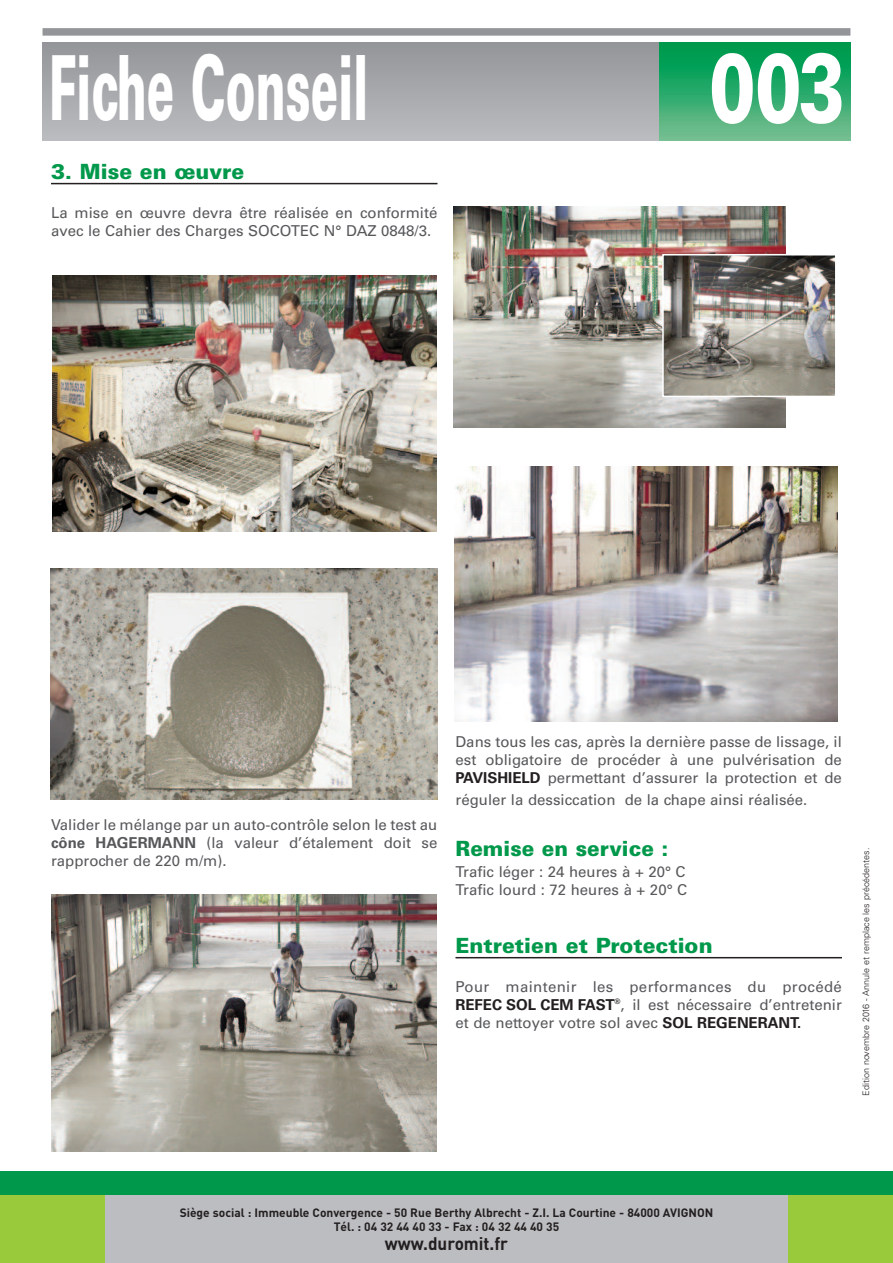
<style>
.page{position:relative;width:893px;height:1263px;background:#fff}
.page>*{position:absolute;margin:0;border:0;box-sizing:border-box;transform-origin:0 0}
.t1{font:900 97.5px "Univers LT";color:#fff;scale:.7 1}
.t2{font:900 90px "Univers LT";color:#fff;scale:.5 1}
.t3{font:900 21px "Univers LT";color:#00984a}
.t4{font:700 18px "DIN";color:#231f20;scale:.95 1}
.t5{font:15px/18px "Univers LT";color:#57585a;text-align:justify}
.t6{font:700 12px/14.4px "DIN";color:#231f20;text-align:center}
.t7{font:300 9px "Univers LT";color:#231f20}
.s1{font-family:"Univers";font-weight:700}
.s2{font-family:"Univers";font-weight:700;color:#231f20}
</style>
<div class="page">
<div style="left:89px;top:1186px;width:766px;height:77px;background:#bcbdc0"></div>
<div style="left:0;top:1186px;width:104px;height:77px;background:#99ca3b"></div>
<div style="left:789px;top:1186px;width:104px;height:77px;background:#99ca3b"></div>
<div style="left:0;top:1171px;width:893px;height:24px;background:#00984a"></div>
<hr style="left:51px;top:183px;width:386px;height:1px;background:#231f20">
<hr style="left:455px;top:957px;width:387px;height:1px;background:#231f20">
<img style="left:51px;top:568px;width:386px;height:231px">
<img style="left:51px;top:894px;width:386px;height:257px">
<img style="left:52px;top:275px;width:384px;height:256px">
<img style="left:454px;top:206px;width:331px;height:221px">
<img style="left:665px;top:257px;width:168px;height:137px">
<div style="left:662px;top:254px;width:174px;height:143px;border:2px solid #fff"></div>
<img style="left:454px;top:466px;width:384px;height:256px">
<div style="left:43px;top:28px;width:807px;height:8px;background:#939598"></div>
<div style="left:43px;top:43px;width:807px;height:97px;background:linear-gradient(to bottom,#939599,#bbbcc0)"></div>
<div style="left:659px;top:43px;width:191px;height:97px;background:linear-gradient(to bottom,#009746,#72be91)"></div>
<h2 class="t2" style="left:49px;top:31px;width:640px">Fiche Conseil</h2>
<h1 class="t1" style="left:710px;top:26px;width:194px">003</h1>
<h3 class="t3" style="left:51px;top:158px;width:195px">3. Mise en œuvre</h3>
<p class="t5" style="left:51px;top:203px;width:388px">La mise en œuvre devra être réalisée en conformité avec le Cahier des Charges SOCOTEC N° DAZ 0848/3.</p>
<p class="t5" style="left:51px;top:815px;width:388px">Valider le mélange par un auto-contrôle selon le test au <span class="s1">cône HAGERMANN</span> (la valeur d’étalement doit se rapprocher de 220 m/m).</p>
<p class="t5" style="left:455px;top:733px;width:388px">Dans tous les cas, après la dernière passe de lissage, il est obligatoire de procéder à une pulvérisation de <span class="s2">PAVISHIELD</span> permettant d’assurer la protection et de</p>
<p class="t5" style="left:455px;top:791px;width:353px">réguler la dessiccation de la chape ainsi réalisée.</p>
<h3 class="t3" style="left:455px;top:835px;width:214px">Remise en service :</h3>
<p class="t5" style="left:455px;top:862px;width:233px">Trafic léger : 24 heures à + 20° C<br>Trafic lourd : 72 heures à + 20° C</p>
<h3 class="t3" style="left:455px;top:932px;width:259px">Entretien et Protection</h3>
<p class="t5" style="left:455px;top:977px;width:388px">Pour maintenir les performances du procédé <span class="s2">REFEC SOL CEM FAST</span><sup>®</sup>, il est nécessaire d’entretenir et de nettoyer votre sol avec <span class="s2">SOL REGENERANT.</span></p>
<p class="t7" style="left:860px;top:1096px;width:249px;rotate:-90deg">Edition novembre 2016 - Annule et remplace les précédentes.</p>
<p class="t6" style="left:180px;top:1205px;width:535px">Siège social : Immeuble Convergence - 50 Rue Berthy Albrecht - Z.I. La Courtine - 84000 AVIGNON<br>Tél. : 04 32 44 40 33 - Fax : 04 32 44 40 35</p>
<p class="t4" style="left:385px;top:1233px;width:131px">www.duromit.fr</p>
</div>
